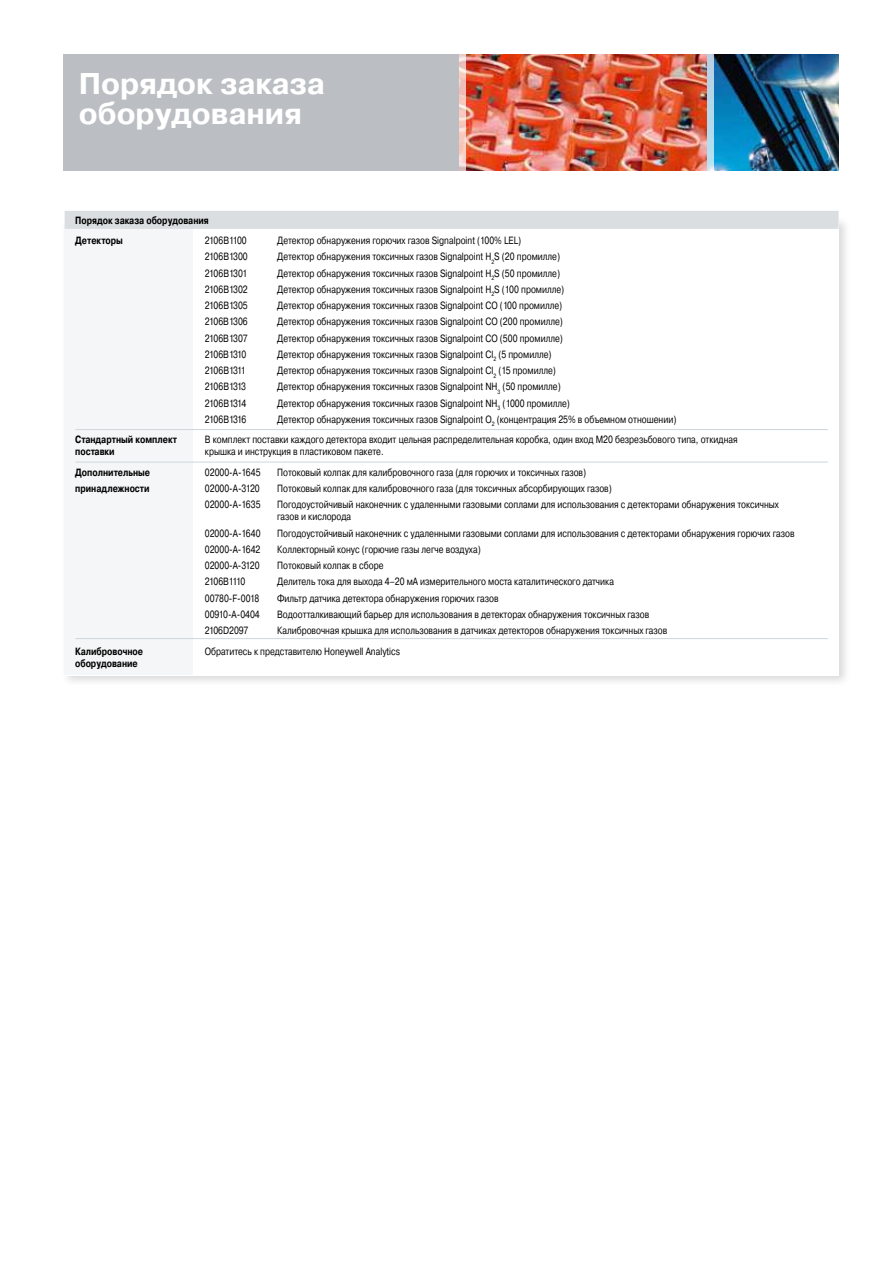
<style>
.page{position:relative;width:893px;height:1263px;background:#fff}
.page>*{position:absolute;margin:0;border:0;box-sizing:border-box;transform-origin:0 0}
.t1{font:30px/30px "Pragmatica Bold OR";color:#fff}
.t2{font:10.5px/12px "Pragmatica Book OR";color:#000;scale:.8 1}
.t3{font:10.5px/20.5px "Pragmatica Bold OR";color:#000;scale:.8 1}
.t4{font:10.5px "Pragmatica Book OR";letter-spacing:-.065em;color:#000;scale:.8 1}
.t5{font:10.5px "Pragmatica Book OR";letter-spacing:-.035em;color:#000;scale:.8 1}
.t6{font:10.5px "Pragmatica Book OR";letter-spacing:-.03em;color:#000;scale:.8 1}
</style>
<div class="page">
<div style="left:63px;top:54px;width:776px;height:117px;background:#bbbfc3"></div>
<img style="left:466px;top:54px;width:373px;height:117px">
<svg style="left:459px;top:54px;width:7px;height:117px"></svg>
<svg style="left:707px;top:54px;width:6px;height:117px"></svg>
<div style="left:61px;top:215px;width:790px;height:473px;background:#000;opacity:.15"></div>
<div style="left:65px;top:219px;width:774px;height:456px;background:#fff"></div>
<div style="left:65px;top:225px;width:128px;height:450px;background:#f5f6f7"></div>
<div style="left:65px;top:211px;width:774px;height:18px;background:#dadee0"></div>
<hr style="left:75px;top:429px;width:753px;height:1px;background:#ced6db">
<hr style="left:75px;top:462px;width:753px;height:1px;background:#ced6db">
<hr style="left:75px;top:638px;width:753px;height:1px;background:#ced6db">
<h1 class="t1" style="left:79px;top:69px;width:248px">Порядок заказа оборудования</h1>
<p class="t3" style="left:75px;top:210px;width:168px">Порядок заказа оборудования<br>Детекторы</p>
<p class="t5" style="left:205px;top:235px;width:54px">2106B1100</p>
<p class="t2" style="left:277px;top:234px;width:306px">Детектор обнаружения горючих газов Signalpoint (100% LEL)</p>
<p class="t2" style="left:205px;top:251px;width:55px">2106B1300</p>
<p class="t2" style="left:277px;top:251px;width:355px">Детектор обнаружения токсичных газов Signalpoint H<sub>2</sub>S (20 промилле)</p>
<p class="t6" style="left:205px;top:267px;width:54px">2106B1301</p>
<p class="t2" style="left:277px;top:267px;width:355px">Детектор обнаружения токсичных газов Signalpoint H<sub>2</sub>S (50 промилле)</p>
<p class="t2" style="left:205px;top:283px;width:55px">2106B1302</p>
<p class="t2" style="left:277px;top:283px;width:360px">Детектор обнаружения токсичных газов Signalpoint H<sub>2</sub>S (100 промилле)</p>
<p class="t2" style="left:205px;top:299px;width:55px">2106B1305</p>
<p class="t2" style="left:277px;top:299px;width:358px">Детектор обнаружения токсичных газов Signalpoint CO (100 промилле)</p>
<p class="t2" style="left:205px;top:316px;width:55px">2106B1306</p>
<p class="t2" style="left:277px;top:316px;width:359px">Детектор обнаружения токсичных газов Signalpoint CO (200 промилле)</p>
<p class="t2" style="left:205px;top:332px;width:55px">2106B1307</p>
<p class="t2" style="left:277px;top:332px;width:359px">Детектор обнаружения токсичных газов Signalpoint CO (500 промилле)</p>
<p class="t4" style="left:205px;top:348px;width:53px">2106B1310</p>
<p class="t2" style="left:277px;top:348px;width:344px">Детектор обнаружения токсичных газов Signalpoint Cl<sub>2</sub> (5 промилле)</p>
<p class="t4" style="left:205px;top:365px;width:52px">2106B1311</p>
<p class="t2" style="left:277px;top:364px;width:350px">Детектор обнаружения токсичных газов Signalpoint Cl<sub>2</sub> (15 промилле)</p>
<p class="t4" style="left:205px;top:381px;width:53px">2106B1313</p>
<p class="t2" style="left:277px;top:381px;width:356px">Детектор обнаружения токсичных газов Signalpoint NH<sub>3</sub> (50 промилле)</p>
<p class="t4" style="left:205px;top:397px;width:53px">2106B1314</p>
<p class="t2" style="left:277px;top:397px;width:367px">Детектор обнаружения токсичных газов Signalpoint NH<sub>3</sub> (1000 промилле)</p>
<p class="t4" style="left:205px;top:413px;width:53px">2106B1316</p>
<p class="t2" style="left:277px;top:413px;width:501px">Детектор обнаружения токсичных газов Signalpoint O<sub>2</sub> (концентрация 25% в объемном отношении)</p>
<p class="t3" style="left:75px;top:429px;width:129px">Стандартный комплект</p>
<p class="t2" style="left:205px;top:434px;width:667px">В комплект поставки каждого детектора входит цельная распределительная коробка, один вход M20 безрезьбового типа, откидная</p>
<p class="t3" style="left:75px;top:441px;width:51px">поставки</p>
<p class="t2" style="left:205px;top:446px;width:225px">крышка и инструкция в пластиковом пакете.</p>
<p class="t3" style="left:75px;top:462px;width:95px">Дополнительные</p>
<p class="t2" style="left:205px;top:466px;width:71px">02000-A-1645</p>
<p class="t2" style="left:277px;top:466px;width:388px">Потоковый колпак для калибровочного газа (для горючих и токсичных газов)</p>
<p class="t3" style="left:75px;top:478px;width:94px">принадлежности</p>
<p class="t2" style="left:205px;top:482px;width:70px">02000-A-3120</p>
<p class="t2" style="left:277px;top:482px;width:420px">Потоковый колпак для калибровочного газа (для токсичных абсорбирующих газов)</p>
<p class="t2" style="left:205px;top:499px;width:71px">02000-A-1635</p>
<p class="t2" style="left:277px;top:499px;width:629px">Погодоустойчивый наконечник с удаленными газовыми соплами для использования с детекторами обнаружения токсичных газов и кислорода</p>
<p class="t2" style="left:205px;top:527px;width:71px">02000-A-1640</p>
<p class="t2" style="left:277px;top:527px;width:648px">Погодоустойчивый наконечник с удаленными газовыми соплами для использования с детекторами обнаружения горючих газов</p>
<p class="t2" style="left:205px;top:543px;width:71px">02000-A-1642</p>
<p class="t2" style="left:277px;top:543px;width:256px">Коллекторный конус (горючие газы легче воздуха)</p>
<p class="t2" style="left:205px;top:560px;width:70px">02000-A-3120</p>
<p class="t2" style="left:277px;top:560px;width:135px">Потоковый колпак в сборе</p>
<p class="t4" style="left:205px;top:576px;width:52px">2106B1110</p>
<p class="t2" style="left:277px;top:576px;width:423px">Делитель тока для выхода 4–20 мА измерительного моста каталитического датчика</p>
<p class="t2" style="left:205px;top:592px;width:70px">00780-F-0018</p>
<p class="t2" style="left:277px;top:592px;width:278px">Фильтр датчика детектора обнаружения горючих газов</p>
<p class="t2" style="left:205px;top:608px;width:70px">00910-A-0404</p>
<p class="t2" style="left:277px;top:608px;width:467px">Водоотталкивающий барьер для использования в детекторах обнаружения токсичных газов</p>
<p class="t2" style="left:205px;top:625px;width:56px">2106D2097</p>
<p class="t2" style="left:277px;top:625px;width:489px">Калибровочная крышка для использования в датчиках детекторов обнаружения токсичных газов</p>
<p class="t3" style="left:75px;top:641px;width:87px">Калибровочное</p>
<p class="t2" style="left:205px;top:645px;width:246px">Обратитесь к представителю Honeywell Analytics</p>
<p class="t3" style="left:75px;top:653px;width:80px">оборудование</p>
</div>
